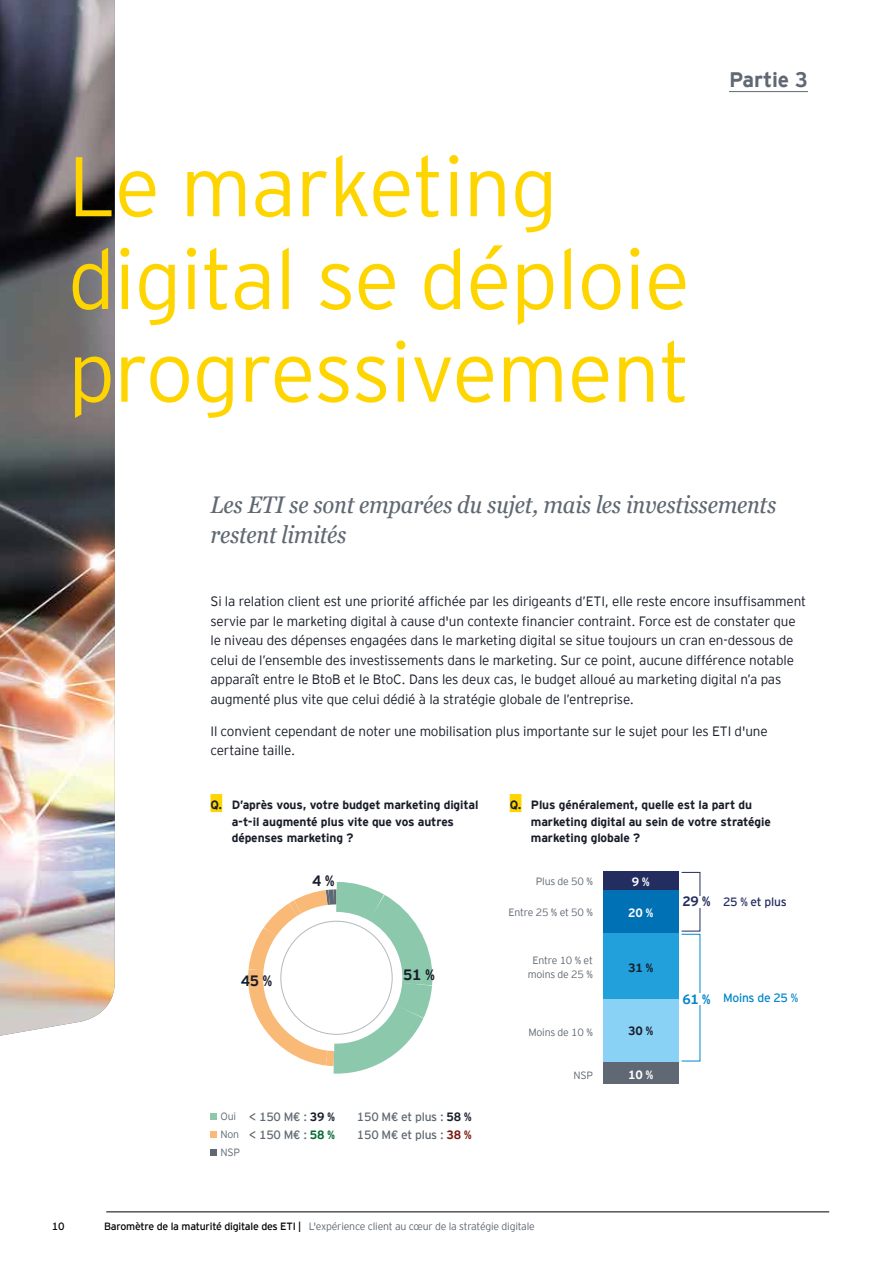
<style>
.page{position:relative;width:893px;height:1263px;background:#fff}
.page>*{position:absolute;margin:0;border:0;box-sizing:border-box;transform-origin:0 0}
.t1{font:300 84.3px/92.7px "EY Interstate";letter-spacing:-.01em;color:#ffd500}
.t2{font:italic condensed 24px/30px "Georgia Pro";letter-spacing:-.01em;color:#606973}
.t3{font:700 21px "EY Interstate";letter-spacing:-.01em;color:#606973}
.t4{font:700 15px "EY Interstate";color:#181d29}
.t5{font:300 13.5px/19.5px "EY Interstate";letter-spacing:-.01em;color:#181d29}
.t6{font:700 13.5px "EY Interstate";color:#242d5f}
.t7{font:700 13.5px "EY Interstate";color:#0387c9}
.t8{font:700 12px/16.5px "EY Interstate";letter-spacing:-.01em;color:#181d29}
.t9{font:12px "EY Interstate";letter-spacing:-.02em;color:#606973}
.t10{font:12px "EY Interstate";letter-spacing:-.02em;color:#0387c9}
.t11{font:12px "EY Interstate";letter-spacing:-.02em;color:#242d5f}
.t12{font:700 12px "EY Interstate";color:#fff}
.t13{font:300 10.5px/17.7px "EY Interstate";letter-spacing:-.02em;color:#606973}
.t14{font:10.5px "EY Interstate";color:#000}
.s1{font-weight:700;color:#181d29}
.s2{font-weight:700;color:#006731}
.s3{font-weight:700;color:#79170f}
.s4{font-weight:400;color:#000}
</style>
<div class="page">
<hr style="left:106px;top:1211px;width:723px;height:1px;background:#000">
<img style="left:0;top:0;width:115px;height:1036px">
<hr style="left:729px;top:91px;width:79px;height:1px;background:#606973">
<svg style="left:248px;top:882px;width:185px;height:192px"></svg>
<div style="left:210px;top:1113px;width:7px;height:7px;background:#8cc9ac"></div>
<div style="left:210px;top:1131px;width:7px;height:7px;background:#f9ba78"></div>
<div style="left:210px;top:1149px;width:7px;height:7px;background:#606973"></div>
<div style="left:210px;top:794px;width:12px;height:18px;background:#ffd500"></div>
<div style="left:510px;top:794px;width:11px;height:18px;background:#ffd500"></div>
<div style="left:603px;top:871px;width:75px;height:19px;background:#242d5f"></div>
<div style="left:603px;top:890px;width:75px;height:43px;background:#0071b4"></div>
<div style="left:603px;top:933px;width:75px;height:66px;background:#21a0db"></div>
<div style="left:603px;top:998px;width:75px;height:64px;background:#89d2f6"></div>
<div style="left:603px;top:1062px;width:75px;height:22px;background:#606973"></div>
<h1 class="t1" style="left:68px;top:135px;width:624px">Le marketing digital se déploie progressivement</h1>
<h3 class="t3" style="left:729px;top:64px;width:80px">Partie 3</h3>
<h2 class="t2" style="left:210px;top:490px;width:567px">Les ETI se sont emparées du sujet, mais les investissements restent limités</h2>
<p class="t5" style="left:210px;top:591px;width:597px">Si la relation client est une priorité affichée par les dirigeants d’ETI, elle reste encore insuffisamment servie par le marketing digital à cause d'un contexte financier contraint. Force est de constater que le niveau des dépenses engagées dans le marketing digital se situe toujours un cran en-dessous de celui de l’ensemble des investissements dans le marketing. Sur ce point, aucune différence notable apparaît entre le BtoB et le BtoC. Dans les deux cas, le budget alloué au marketing digital n’a pas augmenté plus vite que celui dédié à la stratégie globale de l’entreprise.</p>
<p class="t5" style="left:210px;top:720px;width:559px">Il convient cependant de noter une mobilisation plus importante sur le sujet pour les ETI d'une certaine taille.</p>
<p class="t8" style="left:232px;top:796px;width:248px;text-indent:-21px">Q. D’après vous, votre budget marketing digital a-t-il augmenté plus vite que vos autres dépenses marketing ?</p>
<p class="t8" style="left:531px;top:796px;width:241px;text-indent:-21px">Q. Plus généralement, quelle est la part du marketing digital au sein de votre stratégie marketing globale ?</p>
<p class="t13" style="left:536px;top:872px;width:58px">Plus de 50 %</p>
<p class="t4" style="left:312px;top:870px;width:24px">4%</p>
<p class="t12" style="left:632px;top:873px;width:19px">9%</p>
<p class="t12" style="left:628px;top:904px;width:27px">20 %</p>
<p class="t6" style="left:682px;top:892px;width:30px">29 %</p>
<p class="t11" style="left:723px;top:893px;width:65px">25 % et plus</p>
<p class="t13" style="left:509px;top:903px;width:86px">Entre 25 % et 50 %</p>
<p class="t4" style="left:241px;top:970px;width:33px">45 %</p>
<p class="t4" style="left:403px;top:964px;width:33px">51 %</p>
<p class="t13" style="left:220px;top:1107px;width:21px">Oui<br>Non<br>NSP</p>
<p class="t9" style="left:249px;top:1108px;width:88px">&lt; 150 M€ : <span class="s1">39 %</span></p>
<p class="t9" style="left:357px;top:1108px;width:116px">150 M€ et plus : <span class="s1">58 %</span></p>
<p class="t9" style="left:249px;top:1126px;width:88px">&lt; 150 M€ : <span class="s2">58 %</span></p>
<p class="t9" style="left:357px;top:1126px;width:116px">150 M€ et plus : <span class="s3">38 %</span></p>
<p class="t13" style="left:528px;top:953px;width:67px;line-height:13.5px;text-align:center">Entre 10 % et moins de 25 %</p>
<p class="t13" style="left:528px;top:1022px;width:66px">Moins de 10 %</p>
<p class="t13" style="left:573px;top:1065px;width:21px">NSP</p>
<p class="t14" style="left:52px;top:1219px;width:15px">10</p>
<p class="t13" style="left:104px;top:1217px;width:432px"><span class="s4">Baromètre de la maturité digitale des ETI |</span> L'expérience client au cœur de la stratégie digitale</p>
<p class="t8" style="left:628px;top:958px;width:27px">31 %</p>
<p class="t8" style="left:628px;top:1022px;width:27px">30 %</p>
<p class="t12" style="left:628px;top:1066px;width:27px">10 %</p>
<p class="t7" style="left:682px;top:989px;width:30px">61 %</p>
<p class="t10" style="left:723px;top:989px;width:77px">Moins de 25 %</p>
</div>
